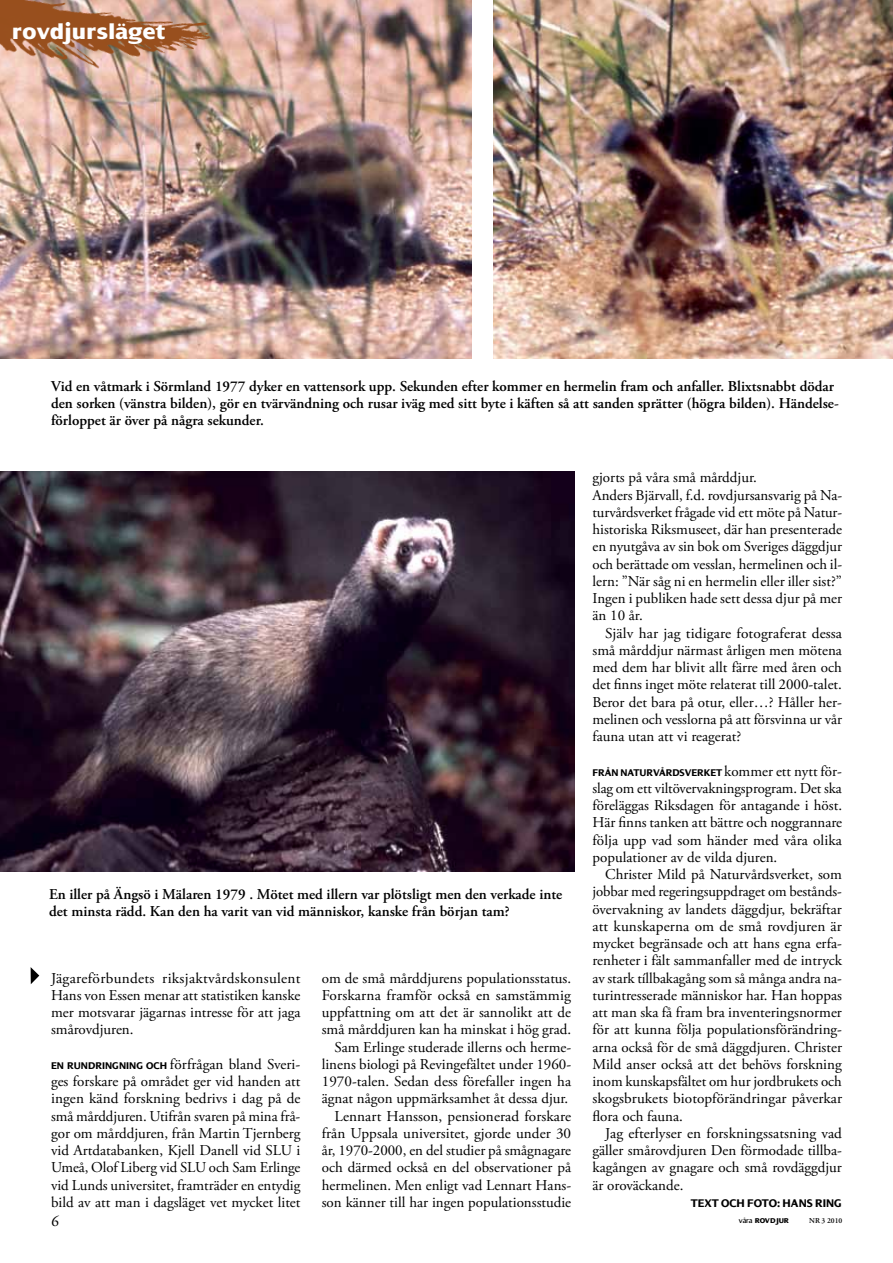
<style>
.page{position:relative;width:893px;height:1263px;background:#fff}
.page>*{position:absolute;margin:0;border:0;box-sizing:border-box;transform-origin:0 0}
.t1{font:22.5px "Dialog X Bold";color:#fff}
.t2{font:16.5px "Adobe Garamond Pro";color:#000}
.t3{font:15px/17.2px "Adobe Garamond Pro";color:#000;text-align:justify}
.t4{font:600 15px/17.2px "Adobe Garamond Pro";color:#000}
.t5{font:700 12px "Dialog";color:#000}
.t6{font:700 10.5px "Dialog";color:#000}
.t7{font:7.5px "Dialog X Bold";letter-spacing:-.015em;color:#000}
.t8{font:600 7.5px "Adobe Garamond Pro";color:#000}
.s1{font-family:"Dialog";font-weight:700;font-size:10.5px}
.s2{font-family:"Adobe Garamond Pro";font-weight:400;font-size:15px}
.s3{font-family:"Dialog"}
</style>
<div class="page">
<img style="left:0;top:471px;width:575px;height:401px">
<img style="left:0;top:0;width:472px;height:358px">
<img style="left:494px;top:0;width:399px;height:358px">
<svg style="left:31px;top:967px;width:8px;height:17px"></svg>
<img style="left:0;top:0;width:223px;height:102px">
<h1 class="t1" style="left:12px;top:20px;width:155px">rovdjursläget</h1>
<p class="t4" style="left:51px;top:378px;width:789px">Vid en våtmark i Sörmland 1977 dyker en vattensork upp. Sekunden efter kommer en hermelin fram och anfaller. Blixtsnabbt dödar den sorken (vänstra bilden), gör en tvärvändning och rusar iväg med sitt byte i käften så att sanden sprätter (högra bilden). Händelse&shy;förloppet är över på några sekunder.</p>
<p class="t4" style="left:49px;top:885px;width:515px">En iller på Ängsö i Mälaren 1979 . Mötet med illern var plötsligt men den verkade inte det minsta rädd. Kan den ha varit van vid människor, kanske från början tam?</p>
<p class="t3" style="left:51px;top:970px;width:251px">Jägareförbundets riksjaktvårdskonsulent Hans von Essen menar att statistiken kanske mer motsvarar jägarnas intresse för att jaga smårovdjuren.</p>
<p class="t3" style="left:51px;top:1056px;width:251px"><span class="s1">EN RUNDRINGNING OCH</span> förfrågan bland Sveri&shy;ges forskare på området ger vid handen att ingen känd forskning bedrivs i dag på de små mårddjuren. Utifrån svaren på mina frå&shy;gor om mårddjuren, från Martin Tjernberg vid Artdatabanken, Kjell Danell vid SLU i Umeå, Olof Liberg vid SLU och Sam Erlinge vid Lunds universitet, framträder en entydig bild av att man i dagsläget vet mycket litet</p>
<p class="t3" style="left:322px;top:970px;width:251px;text-align:right">om de små mårddjurens populationsstatus.<br>Forskarna framför också en samstämmig uppfattning om att det är sannolikt att de små mårddjuren kan ha minskat i hög grad.<br>Sam Erlinge studerade illerns och herme&shy;linens biologi på Revingefältet under 1960- 1970-talen. Sedan dess förefaller ingen ha ägnat någon uppmärksamhet åt dessa djur.<br>Lennart Hansson, pensionerad forskare från Uppsala universitet, gjorde under 30 år, 1970-2000, en del studier på smågnagare och därmed också en del observationer på hermelinen. Men enligt vad Lennart Hans&shy;son känner till har ingen populationsstudie</p>
<p class="t3" style="left:592px;top:469px;width:251px;text-align:left">gjorts på våra små mårddjur.<br>Anders Bjärvall, f.d. rovdjursansvarig på Na&shy;turvårdsverket frågade vid ett möte på Natur&shy;historiska Riksmuseet, där han presenterade en nyutgåva av sin bok om Sveriges däggdjur och berättade om vesslan, hermelinen och il&shy;lern: ”När såg ni en hermelin eller iller sist?” Ingen i publiken hade sett dessa djur på mer än 10 år.</p>
<p class="t3" style="left:592px;top:625px;width:251px;text-indent:13px">Själv har jag tidigare fotograferat dessa små mårddjur närmast årligen men mötena med dem har blivit allt färre med åren och det finns inget möte relaterat till 2000-talet.<br>Beror det bara på otur, eller…? Håller her&shy;melinen och vesslorna på att försvinna ur vår fauna utan att vi reagerat?</p>
<p class="t6" style="left:592px;top:766px;width:251px">FRÅN NATURVÅRDSVE RKET <span class="s2">kommer ett nytt för-</span></p>
<p class="t3" style="left:592px;top:780px;width:251px">slag om ett viltövervakningsprogram. Det ska föreläggas Riksdagen för antagande i höst.<br>Här finns tanken att bättre och noggrannare följa upp vad som händer med våra olika populationer av de vilda djuren.</p>
<p class="t3" style="left:592px;top:866px;width:251px;text-indent:13px">Christer Mild på Naturvårdsverket, som jobbar med regeringsuppdraget om bestånds&shy;övervakning av landets däggdjur, bekräftar att kunskaperna om de små rovdjuren är mycket begränsade och att hans egna erfa&shy;renheter i fält sammanfaller med de intryck av stark tíllbakagång som så många andra na&shy;turintresserade människor har. Han hoppas att man ska få fram bra inventeringsnormer för att kunna följa populationsförändring&shy;arna också för de små däggdjuren. Christer Mild anser också att det behövs forskning inom kunskapsfältet om hur jordbrukets och skogsbrukets biotopförändringar påverkar flora och fauna.</p>
<p class="t3" style="left:592px;top:1125px;width:251px;text-indent:13px">Jag efterlyser en forskningssatsning vad gäller smårovdjuren Den förmodade tillba&shy;kagången av gnagare och små rovdäggdjur är oroväckande.</p>
<p class="t5" style="left:691px;top:1196px;width:153px">TEXT OCH FOTO: HANS RING</p>
<p class="t2" style="left:51px;top:1211px;width:10px">6</p>
<p class="t7" style="left:739px;top:1216px;width:51px"><span class="s3">våra</span> rovdjur</p>
<p class="t8" style="left:809px;top:1216px;width:35px">Nr 3 2010</p>
</div>
